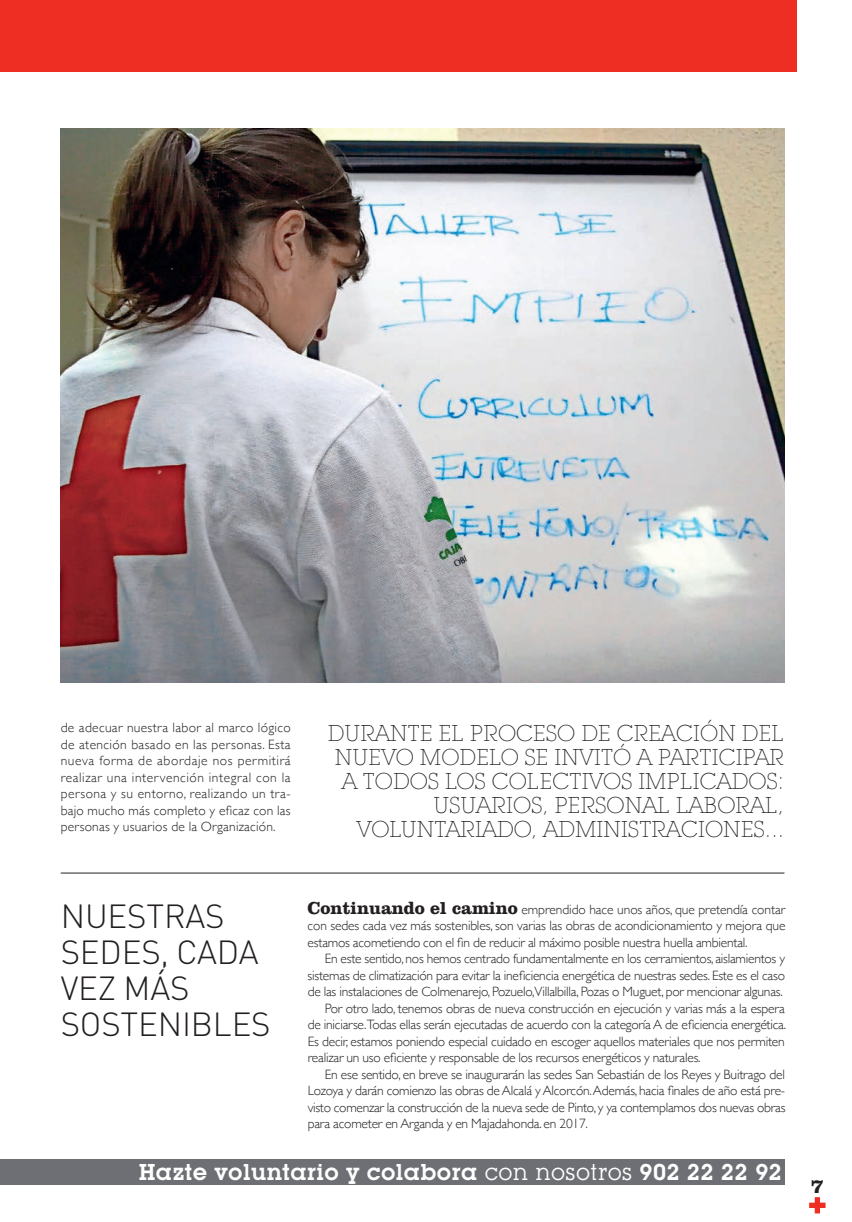
<style>
.page{position:relative;width:852px;height:1222px;background:#fff}
.page>*{position:absolute;margin:0;border:0;box-sizing:border-box;transform-origin:0 0}
.t1{font:300 33px/36px "DIN";letter-spacing:-.005em;color:#231f20}
.t2{font:300 22.5px/24px "Lubalin Graph IT Cby BT Xtra";letter-spacing:.005em;color:#231f20;text-align:right}
.t3{font:600 22.5px "Lubalin Graph IT Cby BT";letter-spacing:.02em;color:#fff}
.t4{font:700 21px "Clarendon";color:#231f20}
.t5{font:300 13.5px/16.5px "Gill Sans";letter-spacing:-.015em;color:#231f20;text-align:justify}
.s1{font-family:"Clarendon";font-weight:700;font-size:18px}
.s2{font-weight:400}
</style>
<div class="page">
<svg style="left:809px;top:1197px;width:16px;height:16px"></svg>
<div style="left:0;top:0;width:796px;height:72px;background:#ee2e22"></div>
<svg style="left:0;top:1159px;width:1px;height:25px"></svg>
<div style="left:1px;top:1159px;width:783px;height:25px;background:#6d6f74"></div>
<hr style="left:61px;top:872px;width:723px;height:1px;background:#231f20">
<img style="left:61px;top:129px;width:723px;height:553px">
<p class="t5" style="left:61px;top:718px;width:231px">de adecuar nuestra labor al marco lógico de atención basado en las personas. Esta nueva forma de abordaje nos permitirá realizar una intervención integral con la persona y su entorno, realizando un tra&shy;bajo mucho más completo y eficaz con las personas y usuarios de la Organización.</p>
<h2 class="t2" style="left:328px;top:720px;width:457px">DURANTE EL PROCESO DE CREACIÓN DEL NUEVO MODELO SE INVITÓ A PARTICIPAR A TODOS LOS COLECTIVOS IMPLICADOS:<br>USUARIOS, PERSONAL LABORAL, VOLUNTARIADO, ADMINISTRACIONES...</h2>
<h1 class="t1" style="left:61px;top:902px;width:211px">NUESTRAS<br>SEDES, CADA<br>VEZ MÁS<br>SOSTENIBLES</h1>
<p class="t5" style="left:307px;top:900px;width:479px"><span class="s1">Continuando el camino</span> emprendido hace unos años, que pretendía contar con sedes cada vez más sostenibles, son varias las obras de acondicionamiento y mejora que estamos acometiendo con el fin de reducir al máximo posible nuestra huella ambiental.</p>
<p class="t5" style="left:324px;top:949px;width:461px">En este sentido, nos hemos centrado fundamentalmente en los cerramientos, aislamientos y</p>
<p class="t5" style="left:307px;top:966px;width:478px">sistemas de climatización para evitar la ineficiencia energética de nuestras sedes. Este es el caso</p>
<p class="t5" style="left:307px;top:982px;width:476px">de las instalaciones de Colmenarejo, Pozuelo,Villalbilla, Pozas o Muguet, por mencionar algunas.</p>
<p class="t5" style="left:324px;top:999px;width:461px">Por otro lado, tenemos obras de nueva construcción en ejecución y varias más a la espera</p>
<p class="t5" style="left:307px;top:1015px;width:479px">de iniciarse.Todas ellas serán ejecutadas de acuerdo con la categoría A de eficiencia energética.</p>
<p class="t5" style="left:307px;top:1032px;width:478px">Es decir, estamos poniendo especial cuidado en escoger aquellos materiales que nos permiten</p>
<p class="t5" style="left:307px;top:1048px;width:394px">realizar un uso eficiente y responsable de los recursos energéticos y naturales.</p>
<p class="t5" style="left:324px;top:1065px;width:461px">En ese sentido, en breve se inaugurarán las sedes San Sebastián de los Reyes y Buitrago del</p>
<p class="t5" style="left:307px;top:1081px;width:478px">Lozoya y darán comienzo las obras de Alcalá y Alcorcón. Además, hacia finales de año está pre-</p>
<p class="t5" style="left:307px;top:1098px;width:479px">visto comenzar la construcción de la nueva sede de Pinto, y ya contemplamos dos nuevas obras</p>
<p class="t5" style="left:307px;top:1114px;width:282px">para acometer en Arganda y en Majadahonda. en 2017.</p>
<h2 class="t3" style="left:139px;top:1158px;width:644px">Hazte voluntario y colabora <span class="s2">con nosotros</span> 902 22 22 92</h2>
<h3 class="t4" style="left:810px;top:1172px;width:14px">7</h3>
</div>
